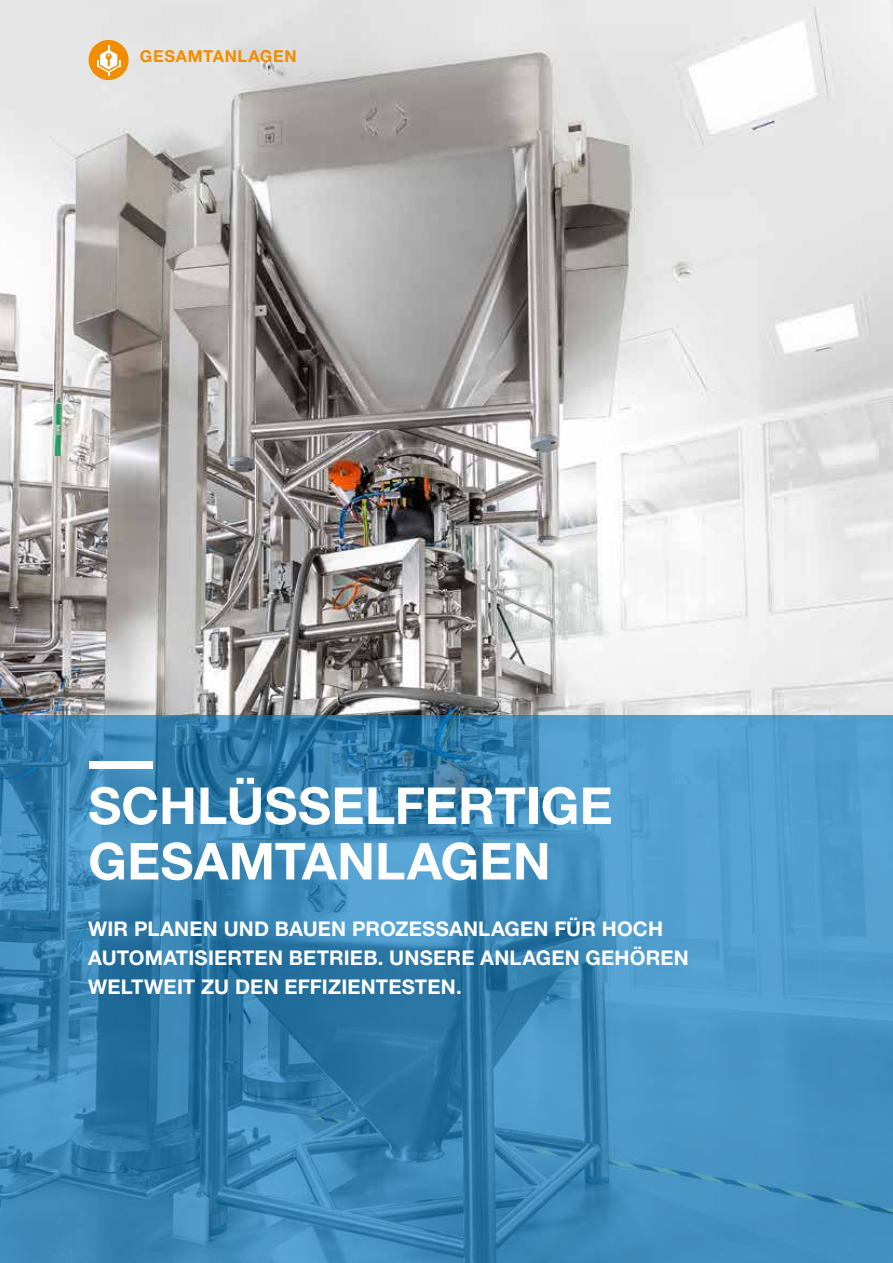
<style>
.page{position:relative;width:893px;height:1263px;background:#fff}
.page>*{position:absolute;margin:0;border:0;box-sizing:border-box;transform-origin:0 0}
.t1{font:700 51px/55.5px "Helvetica Neue LTW1 G";letter-spacing:.005em;color:#fff}
.t2{font:700 20.25px/29.2px "Helvetica Neue LTW1 G";letter-spacing:.01em;color:#fff}
.t3{font:700 16.5px "Helvetica Neue LTW1 G";letter-spacing:.04em;color:#f18e00}
</style>
<div class="page">
<img style="left:0;top:0;width:893px;height:715px">
<svg style="left:0;top:715px;width:893px;height:548px;background:#3d8ab9"></svg>
<div style="left:89px;top:40px;width:40px;height:40px;background:#f18e00;border-radius:50%"></div>
<svg style="left:97px;top:45px;width:23px;height:31px"></svg>
<div style="left:89px;top:761px;width:63px;height:7px;background:#fff"></div>
<p class="t3" style="left:140px;top:45px;width:158px">GESAMTANLAGEN</p>
<h1 class="t1" style="left:88px;top:778px;width:526px">SCHLÜSSELFERTIGE<br>GESAMTANLAGEN</h1>
<p class="t2" style="left:88px;top:914px;width:602px">WIR PLANEN UND BAUEN PROZESSANLAGEN FÜR HOCH<br>AUTOMATISIERTEN BETRIEB. UNSERE ANLAGEN GEHÖREN<br>WELTWEIT ZU DEN EFFIZIENTESTEN.</p>
</div>
